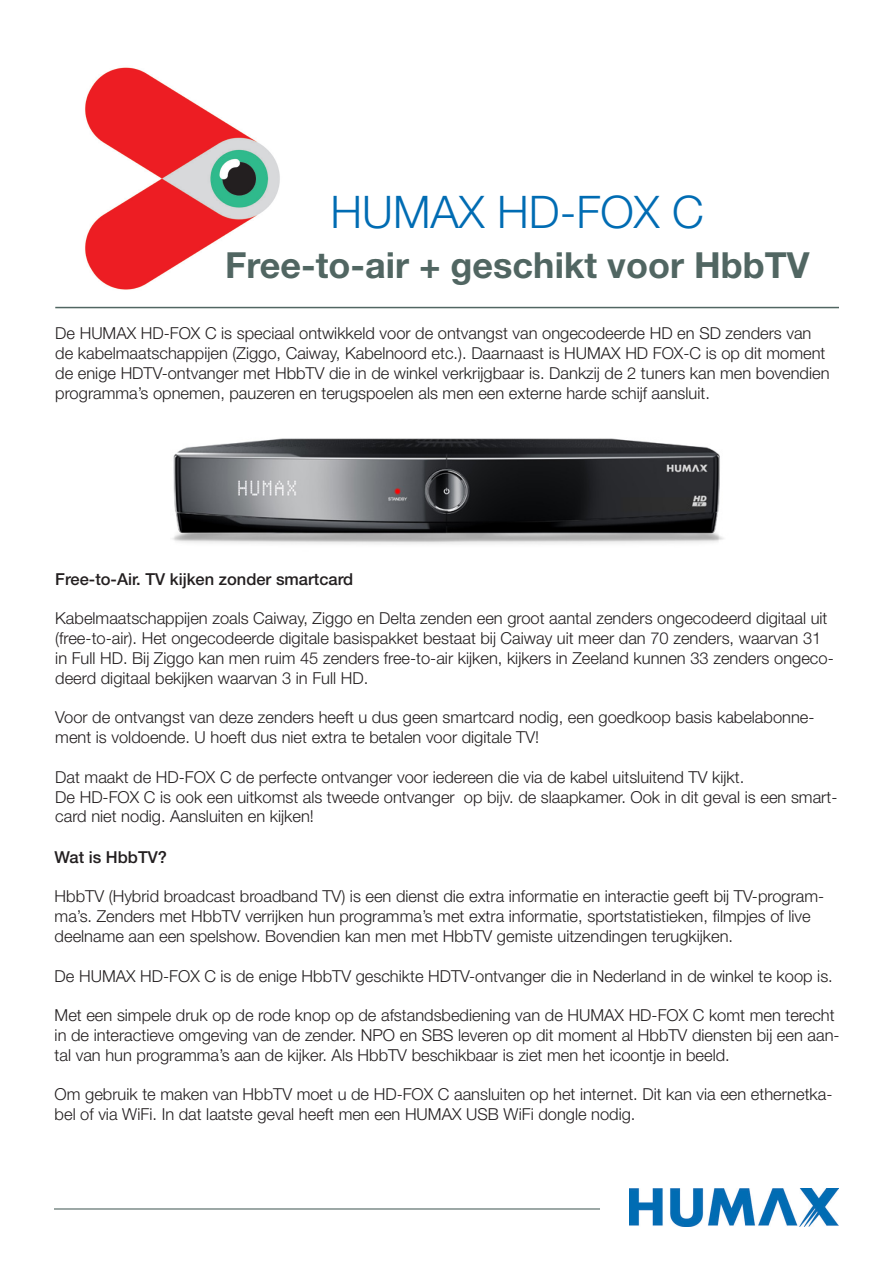
<style>
.page{position:relative;width:893px;height:1263px;background:#fff}
.page>*{position:absolute;margin:0;border:0;box-sizing:border-box;transform-origin:0 0}
.t1{font:300 45px "Helvetica Neue LT Std";color:#006cb3}
.t2{font:700 36px "Helvetica Neue LT Std";color:#516662}
.t3{font:300 16.5px/19.8px "Helvetica Neue LT Std";color:#231f20}
.t4{font:500 16.5px "Helvetica Neue LT Std";color:#231f20}
</style>
<div class="page">
<hr style="left:55px;top:307px;width:784px;height:1px;background:#516662">
<img style="left:630px;top:1188px;width:209px;height:38px">
<hr style="left:54px;top:1208px;width:546px;height:1px;background:#516662">
<img style="left:85px;top:67px;width:195px;height:223px">
<img style="left:172px;top:438px;width:552px;height:106px">
<p class="t1" style="left:331px;top:184px;width:375px">HUMAX HD-FOX C</p>
<p class="t2" style="left:225px;top:243px;width:586px">Free-to-air + geschikt voor HbbTV</p>
<p class="t3" style="left:55px;top:323px;width:776px">De HUMAX HD-FOX C is speciaal ontwikkeld voor de ontvangst van ongecodeerde HD en SD zenders van de kabelmaatschappijen (Ziggo, Caiway, Kabelnoord etc.). Daarnaast is HUMAX HD FOX-C is op dit moment de enige HDTV-ontvanger met HbbTV die in de winkel verkrijgbaar is. Dankzij de 2 tuners kan men bovendien programma’s opnemen, pauzeren en terugspoelen als men een externe harde schijf aansluit.</p>
<p class="t4" style="left:55px;top:569px;width:300px">Free-to-Air. TV kijken zonder smartcard</p>
<p class="t3" style="left:55px;top:608px;width:780px">Kabelmaatschappijen zoals Caiway, Ziggo en Delta zenden een groot aantal zenders ongecodeerd digitaal uit (free-to-air). Het ongecodeerde digitale basispakket bestaat bij Caiway uit meer dan 70 zenders, waarvan 31 in Full HD. Bij Ziggo kan men ruim 45 zenders free-to-air kijken, kijkers in Zeeland kunnen 33 zenders ongeco&shy;deerd digitaal bekijken waarvan 3 in Full HD.</p>
<p class="t3" style="left:55px;top:707px;width:761px">Voor de ontvangst van deze zenders heeft u dus geen smartcard nodig, een goedkoop basis kabelabonne&shy;ment is voldoende. U hoeft dus niet extra te betalen voor digitale TV!</p>
<p class="t3" style="left:55px;top:767px;width:690px">Dat maakt de HD-FOX C de perfecte ontvanger voor iedereen die via de kabel uitsluitend TV kijkt.</p>
<p class="t3" style="left:55px;top:786px;width:784px">De HD-FOX C is ook een uitkomst als tweede ontvanger op bijv. de slaapkamer. Ook in dit geval is een smart&shy;card niet nodig. Aansluiten en kijken!</p>
<p class="t4" style="left:55px;top:847px;width:114px">Wat is HbbTV?</p>
<p class="t3" style="left:55px;top:886px;width:771px">HbbTV (Hybrid broadcast broadband TV) is een dienst die extra informatie en interactie geeft bij TV-program&shy;ma’s. Zenders met HbbTV verrijken hun programma’s met extra informatie, sportstatistieken, filmpjes of live deelname aan een spelshow. Bovendien kan men met HbbTV gemiste uitzendingen terugkijken.</p>
<p class="t3" style="left:55px;top:965px;width:780px">De HUMAX HD-FOX C is de enige HbbTV geschikte HDTV-ontvanger die in Nederland in de winkel te koop is.</p>
<p class="t3" style="left:55px;top:1005px;width:786px">Met een simpele druk op de rode knop op de afstandsbediening van de HUMAX HD-FOX C komt men terecht in de interactieve omgeving van de zender. NPO en SBS leveren op dit moment al HbbTV diensten bij een aan&shy;tal van hun programma’s aan de kijker. Als HbbTV beschikbaar is ziet men het icoontje in beeld.</p>
<p class="t3" style="left:55px;top:1084px;width:779px">Om gebruik te maken van HbbTV moet u de HD-FOX C aansluiten op het internet. Dit kan via een ethernetka&shy;bel of via WiFi. In dat laatste geval heeft men een HUMAX USB WiFi dongle nodig.</p>
</div>
